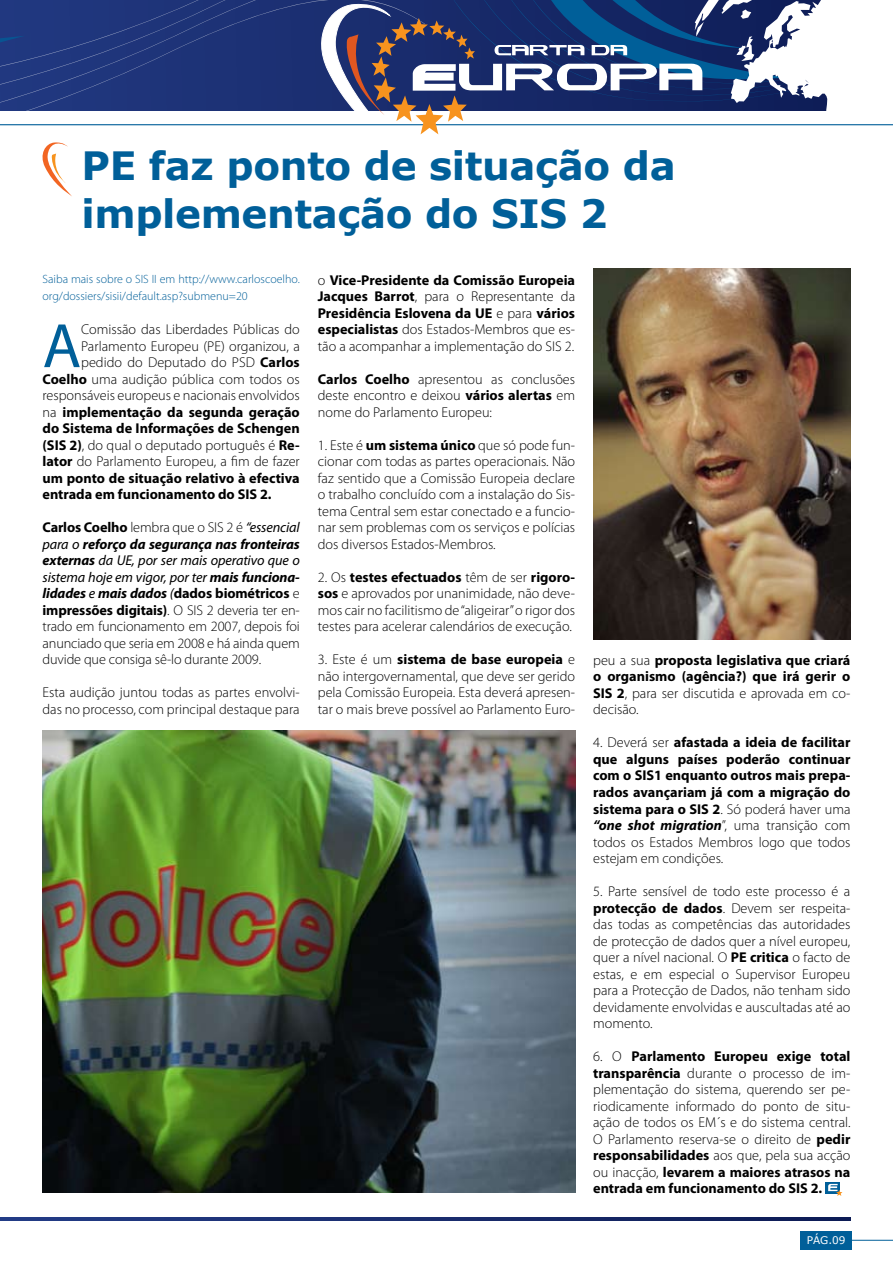
<style>
.page{position:relative;width:893px;height:1263px;background:#fff}
.page>*{position:absolute;margin:0;border:0;box-sizing:border-box;transform-origin:0 0}
.t1{font:63.15px "Myriad Pro";color:#005f99}
.t2{font:700 39px/48px "Verdana";letter-spacing:-.01em;color:#005f99}
.t3{font:300 14.25px/16.5px "Myriad Pro";color:#000;text-align:justify}
.t4{font:700 14.25px/16.5px "Myriad Pro";color:#000;text-align:justify}
.t5{font:300 12px/16.5px "Myriad Pro";color:#005f99}
.t6{font:10.5px "Verdana";color:#fff}
.s1{font-weight:700}
.s2{font-weight:300}
.s3{font-weight:400;font-style:italic}
.s4{font-weight:700;font-style:italic}
.s5{font-style:italic}
</style>
<div class="page">
<svg style="left:0;top:1218px;width:850px;height:2px;background:#182c6d"></svg>
<svg style="left:26px;top:0;width:286px;height:126px;background:#374b88"></svg>
<svg style="left:0;top:0;width:26px;height:126px;background:#394f8e"></svg>
<hr style="left:0;top:124px;width:893px;height:1px;background:#005f99">
<svg style="left:312px;top:0;width:581px;height:135px"></svg>
<svg style="left:825px;top:1182px;width:15px;height:11px"></svg>
<svg style="left:828px;top:1184px;width:14px;height:12px"></svg>
<div style="left:800px;top:1231px;width:52px;height:18px;background:#005f99"></div>
<hr style="left:852px;top:1240px;width:41px;height:1px;background:#005f99">
<img style="left:43px;top:730px;width:532px;height:463px">
<svg style="left:42px;top:142px;width:30px;height:55px"></svg>
<img style="left:593px;top:268px;width:257px;height:371px">
<h2 class="t2" style="left:82px;top:142px;width:596px">PE faz ponto de situação da implementação do SIS 2</h2>
<p class="t5" style="left:43px;top:271px;width:259px">Saiba mais sobre o SIS II em http://www.carloscoelho. org/dossiers/sisii/default.asp?submenu=20</p>
<h1 class="t1" style="left:43px;top:307px;width:40px">A</h1>
<p class="t3" style="left:81px;top:321px;width:220px">Comissão das Liberdades Públicas do</p>
<p class="t3" style="left:81px;top:337px;width:220px">Parlamento Europeu (PE) organizou, a</p>
<p class="t3" style="left:81px;top:354px;width:220px">pedido do Deputado do PSD <span class="s1">Carlos</span></p>
<p class="t3" style="left:43px;top:370px;width:259px"><span class="s1">Coelho</span> uma audição pública com todos os</p>
<p class="t3" style="left:43px;top:387px;width:259px">responsáveis europeus e nacionais envolvidos</p>
<p class="t4" style="left:43px;top:403px;width:259px"><span class="s2">na</span> implementação da segunda geração</p>
<p class="t4" style="left:43px;top:420px;width:259px">do Sistema de Informações de Schengen</p>
<p class="t3" style="left:43px;top:436px;width:259px"><span class="s1">(SIS 2)</span>, do qual o deputado português é <span class="s1">Re-</span></p>
<p class="t3" style="left:43px;top:453px;width:259px"><span class="s1">lator</span> do Parlamento Europeu, a fim de fazer</p>
<p class="t4" style="left:43px;top:469px;width:259px">um ponto de situação relativo à efectiva</p>
<p class="t4" style="left:43px;top:486px;width:231px">entrada em funcionamento do SIS 2.</p>
<p class="t3" style="left:43px;top:519px;width:259px"><span class="s1">Carlos Coelho</span> lembra que o SIS 2 é <span class="s3">“essencial para o</span> <span class="s4">reforço da segurança nas fronteiras externas</span> <span class="s3">da UE, por ser mais operativo que o sistema hoje em vigor, por ter</span> <span class="s4">mais funciona&shy;lidades</span> <span class="s3">e</span> <span class="s4">mais dados</span> <span class="s3">(</span><span class="s1">dados biométricos</span> e <span class="s1">impressões digitais)</span>. O SIS 2 deveria ter en&shy;trado em funcionamento em 2007, depois foi anunciado que seria em 2008 e há ainda quem duvide que consiga sê-lo durante 2009.</p>
<p class="t3" style="left:43px;top:684px;width:259px">Esta audição juntou todas as partes envolvi&shy;das no processo, com principal destaque para</p>
<p class="t4" style="left:318px;top:271px;width:259px"><span class="s2">o</span> Vice-Presidente da Comissão Europeia Jacques Barrot<span class="s2">, para o Representante da </span>Presidência Eslovena da UE <span class="s2">e para</span> vários especialistas <span class="s2">dos Estados-Membros que es&shy;tão a acompanhar a implementação do SIS 2.</span></p>
<p class="t3" style="left:318px;top:371px;width:259px"><span class="s1">Carlos Coelho</span> apresentou as conclusões deste encontro e deixou <span class="s1">vários alertas</span> em nome do Parlamento Europeu:</p>
<p class="t3" style="left:318px;top:437px;width:259px">1. Este é <span class="s1">um sistema único</span> que só pode fun&shy;cionar com todas as partes operacionais. Não faz sentido que a Comissão Europeia declare o trabalho concluído com a instalação do Sis&shy;tema Central sem estar conectado e a funcio&shy;nar sem problemas com os serviços e polícias dos diversos Estados-Membros.</p>
<p class="t3" style="left:318px;top:569px;width:259px">2. Os <span class="s1">testes efectuados</span> têm de ser <span class="s1">rigoro&shy;sos</span> e aprovados por unanimidade, não deve&shy;mos cair no facilitismo de “aligeirar” o rigor dos testes para acelerar calendários de execução.</p>
<p class="t3" style="left:318px;top:651px;width:259px">3. Este é um <span class="s1">sistema de base europeia</span> e não intergovernamental, que deve ser gerido pela Comissão Europeia. Esta deverá apresen&shy;tar o mais breve possível ao Parlamento Euro-</p>
<p class="t4" style="left:593px;top:651px;width:259px"><span class="s2">peu a sua</span> proposta legislativa que criará o organismo (agência?) que irá gerir o SIS 2<span class="s2">, para ser discutida e aprovada em co&shy;decisão.</span></p>
<p class="t4" style="left:593px;top:734px;width:259px"><span class="s2">4. Deverá ser</span> afastada a ideia de facilitar que alguns países poderão continuar com o SIS1 enquanto outros mais prepa&shy;rados avançariam já com a migração do sistema para o SIS 2<span class="s2">. Só poderá haver uma </span><span class="s5">“one shot migration</span><span class="s2">”, uma transição com todos os Estados Membros logo que todos estejam em condições.</span></p>
<p class="t3" style="left:593px;top:883px;width:259px">5. Parte sensível de todo este processo é a <span class="s1">protecção de dados</span>. Devem ser respeita&shy;das todas as competências das autoridades de protecção de dados quer a nível europeu, quer a nível nacional. O <span class="s1">PE critica</span> o facto de estas, e em especial o Supervisor Europeu para a Protecção de Dados, não tenham sido devidamente envolvidas e auscultadas até ao momento.</p>
<p class="t3" style="left:593px;top:1048px;width:259px">6. O <span class="s1">Parlamento Europeu exige total transparência</span> durante o processo de im&shy;plementação do sistema, querendo ser pe&shy;riodicamente informado do ponto de situ&shy;ação de todos os EM´s e do sistema central.<br>O Parlamento reserva-se o direito de <span class="s1">pedir responsabilidades</span> aos que, pela sua acção ou inacção, <span class="s1">levarem a maiores atrasos na entrada em funcionamento do SIS 2.</span></p>
<p class="t6" style="left:807px;top:1234px;width:40px">PÁG.09</p>
</div>
